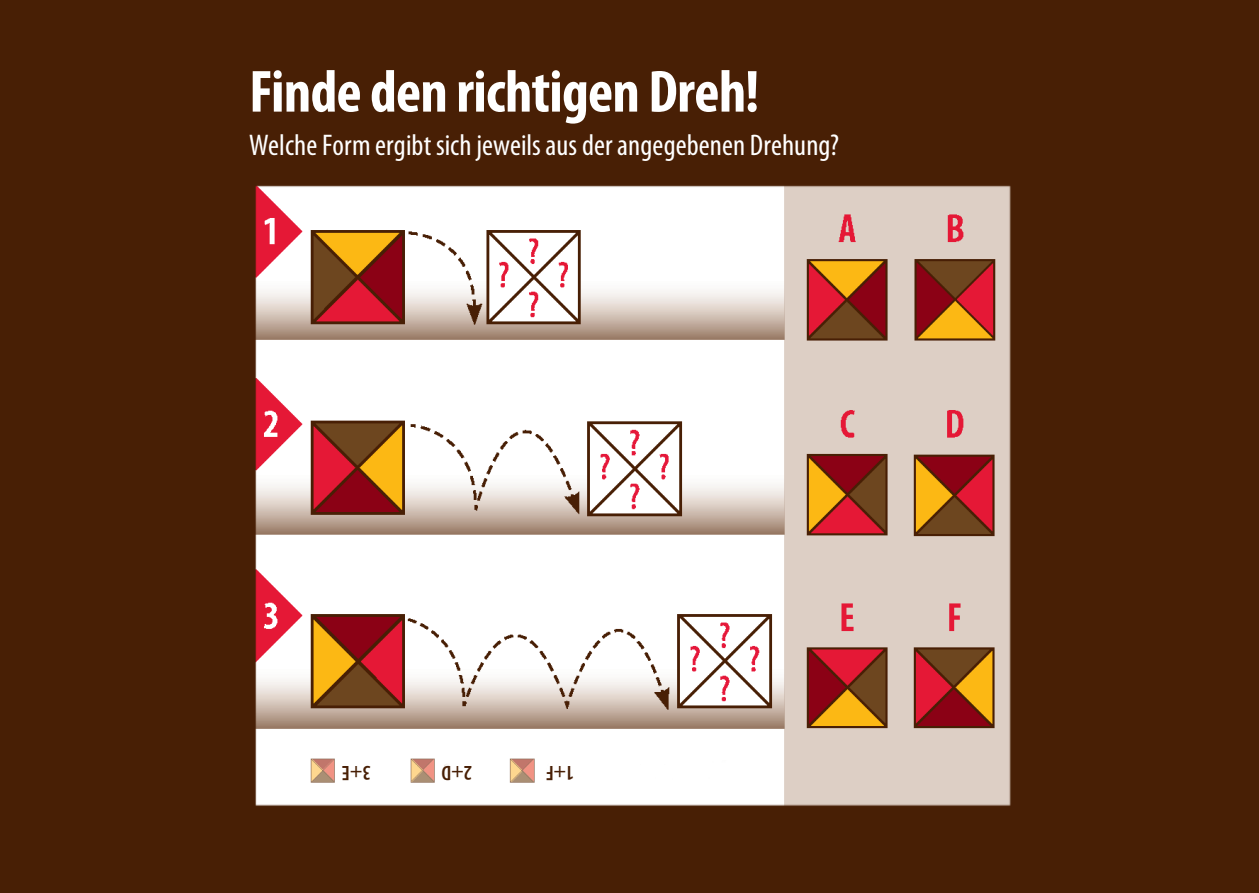
<style>
.page{position:relative;width:1259px;height:893px;background:#481f05}
.page>*{position:absolute;margin:0;border:0;box-sizing:border-box;transform-origin:0 0}
.t1{font:700 condensed 60px "Myriad Pro";letter-spacing:-.015em;color:#fff}
.t2{font:condensed 30px "Myriad Pro";letter-spacing:.005em;color:#fff}
.t3{font:600 condensed 21px "Myriad Pro";color:#481f05}
</style>
<div class="page">
<img style="left:255px;top:185px;width:756px;height:621px">
<h1 class="t1" style="left:249px;top:59px;width:511px">Finde den richtigen Dreh!</h1>
<p class="t2" style="left:249px;top:128px;width:591px">Welche Form ergibt sich jeweils aus der angegebenen Drehung?</p>
<p class="t3" style="left:371px;top:784px;width:30px;rotate:-180deg">3+E</p>
<p class="t3" style="left:472px;top:784px;width:32px;rotate:-180deg">2+D</p>
<p class="t3" style="left:574px;top:784px;width:30px;rotate:-180deg">1+F</p>
</div>
